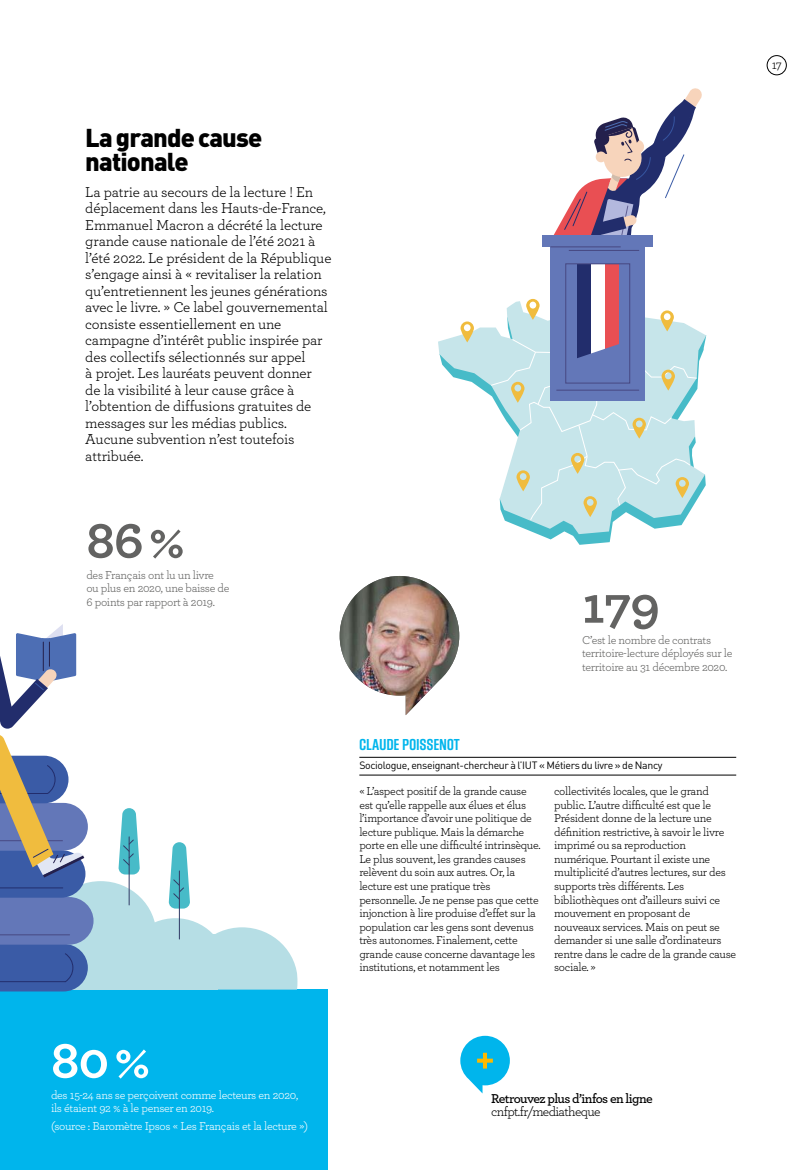
<style>
.page{position:relative;width:808px;height:1170px;background:#fff}
.page>*{position:absolute;margin:0;border:0;box-sizing:border-box;transform-origin:0 0}
.t1{font:700 52.5px "Archer";color:#636362}
.t2{font:700 52.5px "Archer";color:#fff}
.t3{font:900 25.5px/24px "DINOT";letter-spacing:-.035em;color:#000}
.t4{font:16.5px "Block Gothic Bold Cond";letter-spacing:.025em;color:#00b5ec}
.t5{font:15px/16.5px "Archer";letter-spacing:-.01em;color:#000}
.t6{font:600 13.5px "Archer";letter-spacing:-.04em;color:#000}
.t7{font:13.5px "Archer";letter-spacing:-.045em;color:#000}
.t8{font:12.75px "Archer";color:#000}
.t9{font:12px/13.5px "Archer";letter-spacing:-.025em;color:#000}
.t10{font:12px/13.5px "Archer";letter-spacing:-.025em;color:#636362}
.t11{font:12px/13.5px "Archer";letter-spacing:-.025em;color:#fff}
.t12{font:10.5px "DINOT";letter-spacing:-.03em;color:#000}
</style>
<div class="page">
<img style="left:340px;top:576px;width:119px;height:139px">
<hr style="left:359px;top:756px;width:377px;height:1px;background:#000">
<hr style="left:359px;top:774px;width:377px;height:1px;background:#000">
<div style="left:0;top:989px;width:327px;height:180px;background:#00b5ec"></div>
<svg style="left:460px;top:1035px;width:50px;height:58px"></svg>
<div style="left:45px;top:881px;width:111px;height:108px;background:#b6dee5;border-radius:50%"></div>
<div style="left:44px;top:934px;width:174px;height:55px;background:#b6dee5"></div>
<svg style="left:153px;top:918px;width:145px;height:71px"></svg>
<hr style="left:179px;top:870px;width:1px;height:69px;background:#323c67">
<svg style="left:169px;top:842px;width:21px;height:66px"></svg>
<hr style="left:129px;top:836px;width:1px;height:68px;background:#323c67">
<svg style="left:118px;top:808px;width:22px;height:66px"></svg>
<svg style="left:0;top:735px;width:94px;height:256px"></svg>
<svg style="left:0;top:624px;width:76px;height:104px"></svg>
<svg style="left:537px;top:534px;width:74px;height:11px"></svg>
<svg style="left:438px;top:269px;width:268px;height:265px"></svg>
<svg style="left:460px;top:321px;width:14px;height:21px"></svg>
<div style="left:551px;top:237px;width:94px;height:163px;background:#6377b8"></div>
<div style="left:542px;top:235px;width:111px;height:12px;background:#6377b8"></div>
<hr style="left:569px;top:250px;width:70px;height:1px;background:#474882">
<svg style="left:551px;top:88px;width:151px;height:160px"></svg>
<div style="left:591px;top:264px;width:14px;height:97px;background:#fff"></div>
<div style="left:577px;top:264px;width:14px;height:97px;background:#222d6c"></div>
<div style="left:605px;top:264px;width:13px;height:97px;background:#e94f53"></div>
<div style="left:565px;top:263px;width:65px;height:120px;border:1px solid #474882"></div>
<svg style="left:490px;top:296px;width:208px;height:225px"></svg>
<div style="left:767px;top:55px;width:20px;height:20px;border:1px solid #000;border-radius:50%"></div>
<h2 class="t3" style="left:85px;top:125px;width:179px">La grande cause nationale</h2>
<p class="t5" style="left:85px;top:183px;width:248px">La patrie au secours de la lecture ! En déplacement dans les Hauts-de-France, Emmanuel Macron a décrété la lecture grande cause nationale de l’été 2021 à l’été 2022. Le président de la République s’engage ainsi à « revitaliser la relation qu’entretiennent les jeunes générations avec le livre. » Ce label gouvernemental consiste essentiellement en une campagne d’intérêt public inspirée par des collectifs sélectionnés sur appel<br>à projet. Les lauréats peuvent donner<br>de la visibilité à leur cause grâce à l’obtention de diffusions gratuites de messages sur les médias publics.<br>Aucune subvention n’est toutefois attribuée.</p>
<h1 class="t1" style="left:86px;top:507px;width:100px">86%</h1>
<p class="t10" style="left:86px;top:567px;width:145px">des Français ont lu un livre<br>ou plus en 2020, une baisse de<br>6 points par rapport à 2019.</p>
<h1 class="t2" style="left:51px;top:1027px;width:101px">80%</h1>
<p class="t11" style="left:51px;top:1087px;width:249px">des 15-24 ans se perçoivent comme lecteurs en 2020, ils étaient 92 % à le penser en 2019.</p>
<p class="t11" style="left:51px;top:1118px;width:259px">(source : Baromètre Ipsos « Les Français et la lecture »)</p>
<h1 class="t1" style="left:582px;top:572px;width:79px">179</h1>
<p class="t10" style="left:582px;top:632px;width:152px">C’est le nombre de contrats territoire-lecture déployés sur le territoire au 31 décembre 2020.</p>
<h3 class="t4" style="left:359px;top:736px;width:102px">CLAUDE POISSENOT</h3>
<p class="t12" style="left:359px;top:758px;width:305px">Sociologue, enseignant-chercheur à l’IUT « Métiers du livre » de Nancy</p>
<p class="t9" style="left:359px;top:784px;width:183px">« L’aspect positif de la grande cause est qu’elle rappelle aux élues et élus l’importance d’avoir une politique de lecture publique. Mais la démarche porte en elle une difficulté intrinsèque.<br>Le plus souvent, les grandes causes relèvent du soin aux autres. Or, la lecture est une pratique très personnelle. Je ne pense pas que cette injonction à lire produise d’effet sur la population car les gens sont devenus très autonomes. Finalement, cette grande cause concerne davantage les institutions, et notamment les</p>
<p class="t9" style="left:554px;top:784px;width:184px">collectivités locales, que le grand public. L’autre difficulté est que le Président donne de la lecture une définition restrictive, à savoir le livre imprimé ou sa reproduction numérique. Pourtant il existe une multiplicité d’autres lectures, sur des supports très différents. Les bibliothèques ont d’ailleurs suivi ce mouvement en proposant de nouveaux services. Mais on peut se demander si une salle d’ordinateurs rentre dans le cadre de la grande cause sociale. »</p>
<p class="t6" style="left:491px;top:1089px;width:163px">Retrouvez plus d’infos en ligne</p>
<p class="t7" style="left:491px;top:1103px;width:111px">cnfpt.fr/mediatheque</p>
<p class="t8" style="left:772px;top:56px;width:12px">17</p>
</div>
